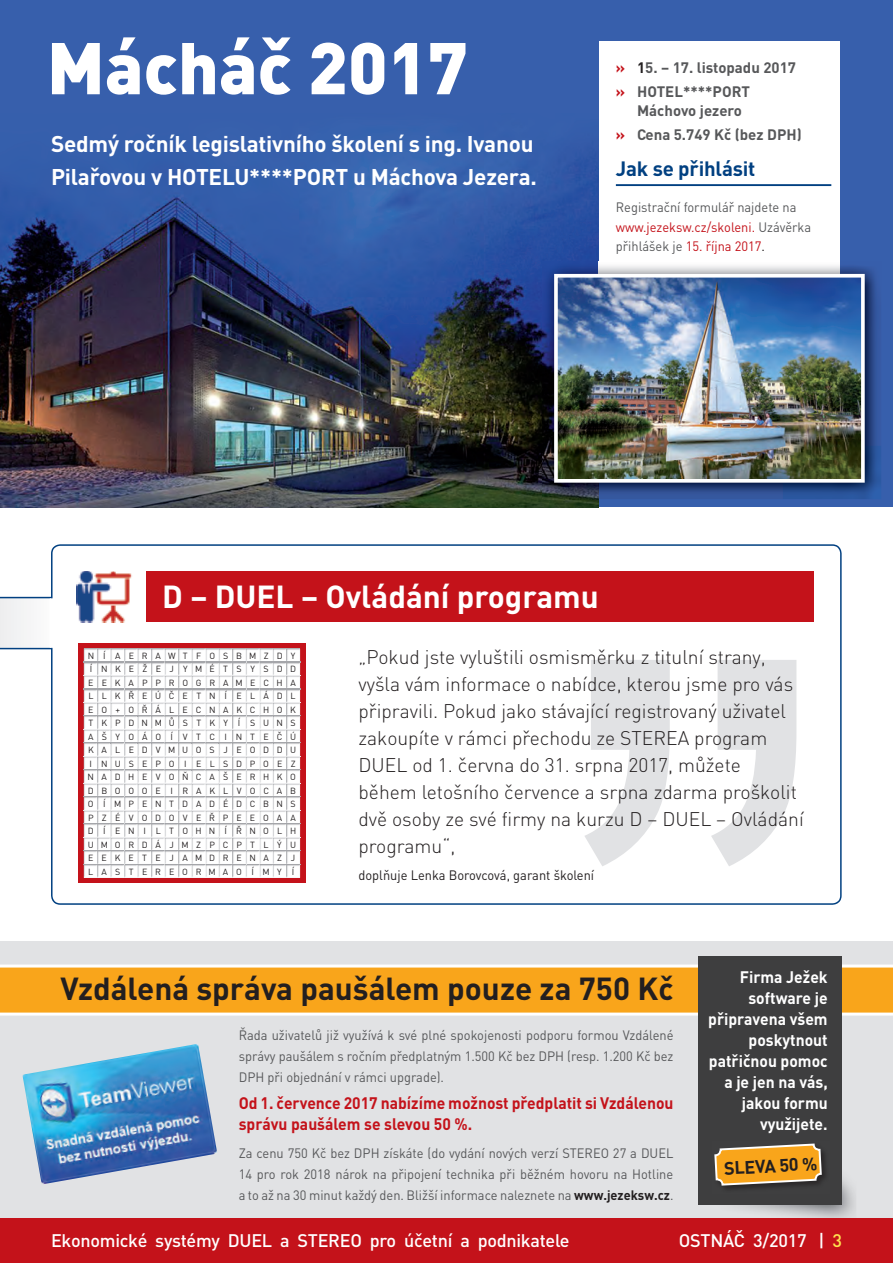
<style>
.page{position:relative;width:893px;height:1263px;background:#fff}
.page>*{position:absolute;margin:0;border:0;box-sizing:border-box;transform-origin:0 0}
.t1{font:900 72px "DINCE";color:#fff}
.t2{font:700 31.5px "DINCE";color:#231f20}
.t3{font:700 31.5px "DINCE";color:#fff}
.t4{font:700 22.5px/33px "DINCE";letter-spacing:-.01em;color:#fff}
.t5{font:700 20.55px "DINCE";letter-spacing:-.01em;color:#014081}
.t6{font:300 19.5px/27px "DINCE";color:#231f20}
.t7{font:500 18px "DINCE";letter-spacing:-.015em;color:#fff}
.t8{font:700 18px "DINCE";color:#231f20}
.t9{font:700 16.5px/21px "DINCE";color:#fff;text-align:right;scale:.95 1}
.t10{font:700 16.5px/21px "DINCE";color:#c4121a;scale:.95 1}
.t11{font:700 15px/23.7px "DINCE";color:#57585a}
.t12{font:13.5px/21px "DINCE";color:#57585a;text-align:justify;scale:.95 1}
.t13{font:13.5px "DINCE";color:#231f20;scale:.95 1}
.t14{font:8.85px/13.5px "DINCE";letter-spacing:.9em;color:#231f20;text-align:justify}
.s1{color:#c4121a}
.s2{color:#231f20}
.s3{font-weight:700;color:#231f20}
.s4{color:#ffe34f}
</style>
<div class="page">
<div style="left:0;top:941px;width:893px;height:282px;background:#e1e2e4"></div>
<svg style="left:0;top:964px;width:893px;height:51px;background:#f9af35"></svg>
<img style="left:22px;top:1044px;width:195px;height:140px">
<img style="left:701px;top:1179px;width:154px;height:39px">
<div style="left:698px;top:956px;width:144px;height:248px;background:#3e3e3f"></div>
<svg style="left:714px;top:1143px;width:111px;height:46px"></svg>
<div style="left:0;top:1218px;width:893px;height:45px;background:#c4121a"></div>
<div style="left:0;top:0;width:893px;height:507px;background:#375fac"></div>
<img style="left:0;top:507px;width:599px;height:1px">
<img style="left:0;top:153px;width:599px;height:157px">
<img style="left:0;top:310px;width:549px;height:197px">
<img style="left:549px;top:499px;width:50px;height:8px">
<div style="left:599px;top:41px;width:241px;height:342px;background:#fff"></div>
<hr style="left:616px;top:184px;width:215px;height:2px;background:#014081">
<img style="left:542px;top:262px;width:339px;height:237px">
<img style="left:599px;top:262px;width:241px;height:12px">
<img style="left:559px;top:279px;width:301px;height:199px">
<div style="left:554px;top:274px;width:311px;height:209px;border:4px solid #fff"></div>
<svg style="left:0;top:597px;width:51px;height:52px"></svg>
<svg style="left:51px;top:544px;width:791px;height:361px"></svg>
<div style="left:49px;top:598px;width:5px;height:50px;background:#fff;border-radius:2px"></div>
<div style="left:78px;top:571px;width:255px;height:51px;background:#fff"></div>
<div style="left:146px;top:572px;width:668px;height:50px;background:#c4121a"></div>
<img style="left:77px;top:571px;width:55px;height:51px">
<div style="left:78px;top:643px;width:228px;height:240px;background:#c4121a"></div>
<svg style="left:84px;top:648px;width:216px;height:230px;background:#f2f2f3"></svg>
<svg style="left:584px;top:660px;width:212px;height:206px"></svg>
<h1 class="t1" style="left:47px;top:20px;width:423px">Mácháč 2017</h1>
<h3 class="t4" style="left:51px;top:126px;width:487px">Sedmý ročník legislativního školení s ing. Ivanou<br>Pilařovou v HOTELU****PORT u Máchova Jezera.</h3>
<p class="t11" style="left:616px;top:55px;width:182px"><span class="s1">»</span> <span class="s2">1</span>5. – 17. listopadu 2017 <span class="s1">»</span> HOTEL****PORT</p>
<p class="t11" style="left:616px;top:99px;width:187px;text-indent:21px">Máchovo jezero<br><span class="s1">»</span> Cena 5.749 Kč (bez DPH)</p>
<h3 class="t5" style="left:616px;top:154px;width:141px">Jak se přihlásit</h3>
<p class="t12" style="left:616px;top:197px;width:207px;line-height:19.5px;text-align:left">Registrační formulář najdete na <span class="s1">www.jezeksw.cz/skoleni.</span> Uzávěrka přihlášek je <span class="s1">15. října 2017</span><span class="s2">.</span></p>
<h2 class="t3" style="left:162px;top:575px;width:438px">D – DUEL – Ovládání programu</h2>
<p class="t14" style="left:88px;top:648px;width:210px">N Í AERAWTFOSBMZDY ÍNKEŽEJYMÉTSYSDD EEKAPPROGRAMECHA LLKŘEÚČETN Í ELÁDL EO+OŘÁLECNAKCHOK TKPDNMŮSTKY Í SUNS AŠYOÁO Í VTC INTEČÚ KALEDVMUOSJEODDU INUSEPO I ELSDPOEZ NADHEVOŇCAŠERHKO DBOOOE I RAKLVOCAB O ÍMPENTDADÉDCBNS PZÉVODOVEŘPEEOAA D Í ENI LTOHNÍ ŘNOLH UMORDÁJMZPCPTLÝU EEKETEJAMDRENAZJ LASTEREORMAO ÍMY Í</p>
<p class="t6" style="left:358px;top:643px;width:447px">„Pokud jste vyluštili osmisměrku z titulní strany, vyšla vám informace o nabídce, kterou jsme pro vás připravili. Pokud jako stávající registrovaný uživatel zakoupíte v rámci přechodu ze STEREA program DUEL od 1. června do 31. srpna 2017, můžete během letošního července a srpna zdarma proškolit dvě osoby ze své firmy na kurzu D – DUEL – Ovládání programu“,</p>
<p class="t13" style="left:358px;top:866px;width:250px">doplňuje Lenka Borovcová, garant školení</p>
<h2 class="t2" style="left:60px;top:968px;width:615px">Vzdálená správa paušálem pouze za 750 Kč</h2>
<p class="t12" style="left:239px;top:1024px;width:459px">Řada uživatelů již využívá k své plné spokojenosti podporu formou Vzdálené správy paušálem s ročním předplatným 1.500 Kč bez DPH (resp. 1.200 Kč bez DPH při objednání v rámci upgrade).</p>
<p class="t10" style="left:239px;top:1092px;width:459px">Od 1. července 2017 nabízíme možnost předplatit si Vzdálenou správu paušálem se slevou 50 %.</p>
<p class="t12" style="left:239px;top:1141px;width:459px">Za cenu 750 Kč bez DPH získáte (do vydání nových verzí STEREO 27 a DUEL 14 pro rok 2018 nárok na připojení technika při běžném hovoru na Hotline a to až na 30 minut každý den. Bližší informace naleznete na <span class="s3">www.jezeksw.cz</span>.</p>
<p class="t9" style="left:708px;top:966px;width:127px">Firma Ježek software je připravena všem poskytnout patřičnou pomoc a je jen na vás, jakou formu využijete.</p>
<h3 class="t8" style="left:724px;top:1156px;width:95px;rotate:-3deg">SLEVA 50 %</h3>
<h3 class="t7" style="left:51px;top:1228px;width:520px">Ekonomické systémy DUEL a STEREO pro účetní a podnikatele</h3>
<h3 class="t7" style="left:679px;top:1228px;width:165px">OSTNÁČ 3/2017 | <span class="s4">3</span></h3>
</div>
